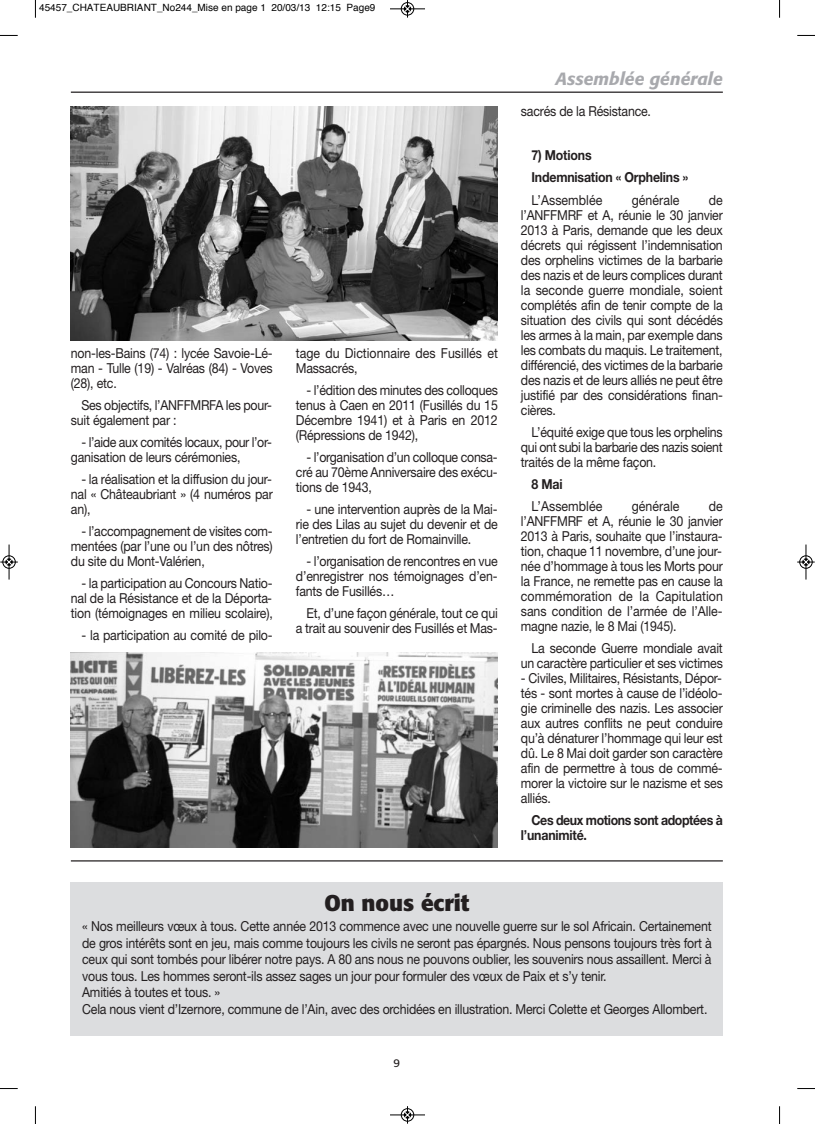
<style>
.page{position:relative;width:815px;height:1124px;background:#fff}
.page>*{position:absolute;margin:0;border:0;box-sizing:border-box;transform-origin:0 0}
.t1{font:700 22.5px "Formata";color:#231f20}
.t2{font:italic 500 17.5px "Formata";color:#a8a9ad}
.t3{font:13.75px/15px "Helvetica Neue";letter-spacing:-.015em;color:#231f20;text-align:justify;scale:.9 1}
.t4{font:700 13.75px/22.1px "Helvetica Neue";letter-spacing:-.015em;color:#231f20;scale:.9 1}
.t5{font:13.75px "Helvetica Neue";letter-spacing:.005em;color:#231f20;scale:.9 1}
.t6{font:11.25px "Formata";color:#231f20}
.t7{font:10px "Helvetica";color:#000}
</style>
<div class="page">
<hr style="left:71px;top:91px;width:652px;height:2px;background:#231f20">
<img style="left:71px;top:106px;width:427px;height:234px">
<hr style="left:71px;top:860px;width:652px;height:1px;background:#231f20">
<div style="left:71px;top:881px;width:652px;height:154px;background:#dcdddf"></div>
<img style="left:71px;top:652px;width:427px;height:195px">
<svg style="left:35px;top:0;width:1px;height:18px"></svg>
<svg style="left:0;top:35px;width:18px;height:1px"></svg>
<svg style="left:779px;top:0;width:1px;height:18px"></svg>
<svg style="left:797px;top:35px;width:18px;height:1px"></svg>
<svg style="left:35px;top:1106px;width:1px;height:17px"></svg>
<svg style="left:0;top:1088px;width:18px;height:1px"></svg>
<svg style="left:779px;top:1106px;width:1px;height:17px"></svg>
<svg style="left:797px;top:1088px;width:18px;height:1px"></svg>
<div style="left:401px;top:2px;width:13px;height:14px;border:1px solid #fff;border-radius:50%"></div>
<hr style="left:390px;top:9px;width:35px;height:1px;background:#000">
<div style="left:401px;top:2px;width:13px;height:13px;border:1px solid #000;border-radius:50%"></div>
<svg style="left:404px;top:0;width:7px;height:18px"></svg>
<hr style="left:390px;top:1114px;width:35px;height:1px;background:#000">
<div style="left:401px;top:1108px;width:13px;height:13px;border:1px solid #000;border-radius:50%"></div>
<svg style="left:404px;top:1106px;width:7px;height:17px"></svg>
<div style="left:2px;top:555px;width:14px;height:13px;border:1px solid #fff;border-radius:50%"></div>
<hr style="left:9px;top:544px;width:1px;height:35px;background:#000">
<div style="left:3px;top:555px;width:12px;height:13px;border:1px solid #000;border-radius:50%"></div>
<svg style="left:0;top:558px;width:18px;height:7px"></svg>
<div style="left:799px;top:555px;width:14px;height:13px;border:1px solid #fff;border-radius:50%"></div>
<hr style="left:806px;top:544px;width:1px;height:35px;background:#000">
<div style="left:800px;top:555px;width:12px;height:13px;border:1px solid #000;border-radius:50%"></div>
<svg style="left:797px;top:558px;width:18px;height:7px"></svg>
<p class="t7" style="left:39px;top:4px;width:338px">45457_CHATEAUBRIANT_No244_Mise en page 1 20/03/13 12:15 Page9</p>
<p class="t3" style="left:71px;top:346px;width:226px">non-les-Bains (74) : lycée Savoie-Lé&shy;man - Tulle (19) - Valréas (84) - Voves (28), etc.</p>
<p class="t3" style="left:71px;top:399px;width:225px;text-indent:11px">Ses objectifs, l’ANFFMRFA les pour&shy;suit également par :</p>
<p class="t3" style="left:71px;top:436px;width:225px;text-indent:11px">- l’aide aux comités locaux, pour l’or&shy;ganisation de leurs cérémonies,</p>
<p class="t3" style="left:71px;top:473px;width:226px;text-indent:11px">- la réalisation et la diffusion du jour&shy;nal « Châteaubriant » (4 numéros par an),</p>
<p class="t3" style="left:71px;top:525px;width:226px;text-indent:11px">- l’accompagnement de visites com&shy;mentées (par l’une ou l’un des nôtres) du site du Mont-Valérien,</p>
<p class="t3" style="left:71px;top:577px;width:226px;text-indent:11px">- la participation au Concours Natio&shy;nal de la Résistance et de la Déporta&shy;tion (témoignages en milieu scolaire),</p>
<p class="t3" style="left:82px;top:629px;width:214px">- la participation au comité de pilo-</p>
<p class="t3" style="left:296px;top:346px;width:226px">tage du Dictionnaire des Fusillés et<br>Massacrés,</p>
<p class="t3" style="left:296px;top:383px;width:226px;text-indent:11px">- l’édition des minutes des colloques tenus à Caen en 2011 (Fusillés du 15<br>Décembre 1941) et à Paris en 2012 (Répressions de 1942),</p>
<p class="t3" style="left:296px;top:451px;width:226px;text-indent:11px">- l’organisation d’un colloque consa&shy;cré au 70ème Anniversaire des exécu&shy;tions de 1943,</p>
<p class="t3" style="left:296px;top:503px;width:226px;text-indent:11px">- une intervention auprès de la Mai&shy;rie des Lilas au sujet du devenir et de l’entretien du fort de Romainville.</p>
<p class="t3" style="left:296px;top:555px;width:226px;text-indent:11px">- l’organisation de rencontres en vue d’enregistrer nos témoignages d’en&shy;fants de Fusillés…</p>
<p class="t3" style="left:296px;top:607px;width:226px;text-align:right">Et, d’une façon générale, tout ce qui<br>a trait au souvenir des Fusillés et Mas-</p>
<p class="t2" style="left:556px;top:71px;width:169px">Assemblée générale</p>
<p class="t3" style="left:521px;top:105px;width:146px">sacrés de la Résistance.</p>
<p class="t4" style="left:532px;top:146px;width:176px">7) Motions<br>Indemnisation « Orphelins »</p>
<p class="t5" style="left:532px;top:195px;width:80px">L’Assemblée</p>
<p class="t5" style="left:632px;top:195px;width:55px">générale</p>
<p class="t3" style="left:521px;top:193px;width:226px;text-indent:188px">de l’ANFFMRF et A, réunie le 30 janvier 2013 à Paris, demande que les deux décrets qui régissent l’indemnisation des orphelins victimes de la barbarie des nazis et de leurs complices durant la seconde guerre mondiale, soient complétés afin de tenir compte de la situation des civils qui sont décédés les armes à la main, par exemple dans les combats du maquis. Le traitement, différencié, des victimes de la barbarie des nazis et de leurs alliés ne peut être justifié par des considérations finan&shy;cières.</p>
<p class="t3" style="left:521px;top:425px;width:226px;text-indent:11px">L’équité exige que tous les orphelins qui ont subi la barbarie des nazis soient traités de la même façon.</p>
<p class="t4" style="left:532px;top:474px;width:36px">8 Mai</p>
<p class="t5" style="left:532px;top:501px;width:80px">L’Assemblée</p>
<p class="t5" style="left:632px;top:501px;width:55px">générale</p>
<p class="t3" style="left:521px;top:500px;width:226px;text-indent:188px">de l’ANFFMRF et A, réunie le 30 janvier 2013 à Paris, souhaite que l’instaura&shy;tion, chaque 11 novembre, d’une jour&shy;née d’hommage à tous les Morts pour la France, ne remette pas en cause la commémoration de la Capitulation sans condition de l’armée de l’Alle&shy;magne nazie, le 8 Mai (1945).</p>
<p class="t3" style="left:521px;top:642px;width:226px;text-align:right">La seconde Guerre mondiale avait un caractère particulier et ses victimes</p>
<p class="t3" style="left:521px;top:672px;width:226px">- Civiles, Militaires, Résistants, Dépor&shy;tés - sont mortes à cause de l’idéolo&shy;gie criminelle des nazis. Les associer aux autres conflits ne peut conduire qu’à dénaturer l’hommage qui leur est dû. Le 8 Mai doit garder son caractère afin de permettre à tous de commé&shy;morer la victoire sur le nazisme et ses alliés.</p>
<p class="t4" style="left:521px;top:814px;width:226px;line-height:15px;text-indent:11px">Ces deux motions sont adoptées à l’unanimité.</p>
<h1 class="t1" style="left:324px;top:893px;width:146px">On nous écrit</h1>
<p class="t3" style="left:82px;top:919px;width:701px;line-height:16.5px;text-align:left">« Nos meilleurs vœux à tous. Cette année 2013 commence avec une nouvelle guerre sur le sol Africain. Certainement de gros intérêts sont en jeu, mais comme toujours les civils ne seront pas épargnés. Nous pensons toujours très fort à ceux qui sont tombés pour libérer notre pays. A 80 ans nous ne pouvons oublier, les souvenirs nous assaillent. Merci à vous tous. Les hommes seront-ils assez sages un jour pour formuler des vœux de Paix et s’y tenir.<br>Amitiés à toutes et tous. »<br>Cela nous vient d’Izernore, commune de l’Ain, avec des orchidées en illustration. Merci Colette et Georges Allombert.</p>
<p class="t6" style="left:394px;top:1058px;width:8px">9</p>
</div>
